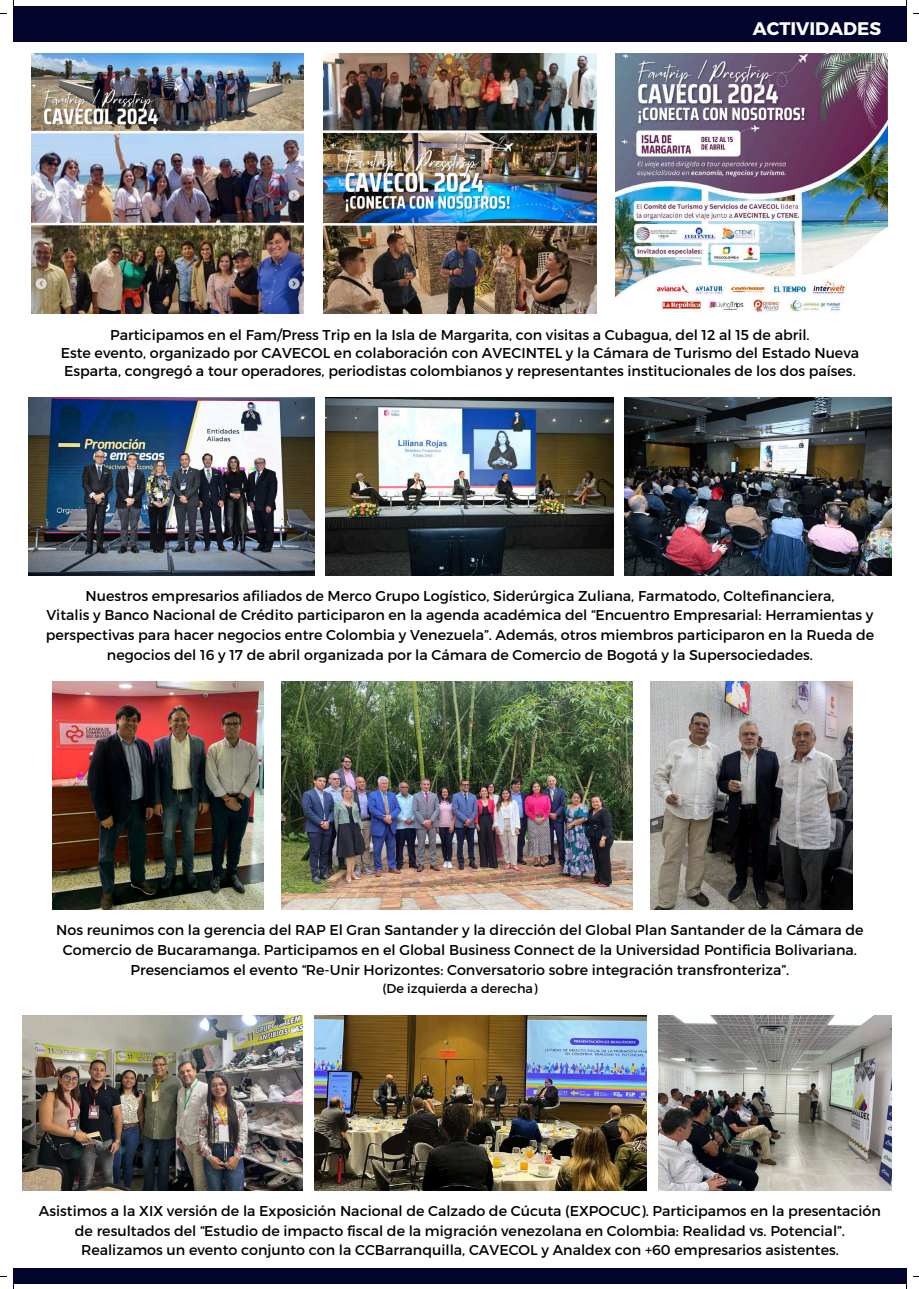
<style>
.page{position:relative;width:919px;height:1289px;background:#fff}
.page>*{position:absolute;margin:0;border:0;box-sizing:border-box;transform-origin:0 0}
.t1{font:700 18.15px "Montserrat";color:#fff}
.t2{font:14.25px/19.6px "Montserrat";color:#000;text-align:center}
.t3{font:12.75px "Montserrat";color:#000}
</style>
<div class="page">
<div style="left:13px;top:6px;width:893px;height:18px;background:#03052d"></div>
<div style="left:13px;top:11px;width:893px;height:31px;background:#03052d"></div>
<img style="left:31px;top:53px;width:272px;height:261px">
<img style="left:323px;top:53px;width:273px;height:261px">
<img style="left:615px;top:53px;width:272px;height:260px">
<img style="left:28px;top:397px;width:286px;height:178px">
<img style="left:326px;top:397px;width:287px;height:178px">
<img style="left:624px;top:397px;width:267px;height:178px">
<img style="left:53px;top:682px;width:210px;height:227px">
<img style="left:281px;top:682px;width:351px;height:227px">
<img style="left:650px;top:682px;width:201px;height:227px">
<img style="left:314px;top:1015px;width:332px;height:175px">
<img style="left:22px;top:1015px;width:281px;height:175px">
<img style="left:658px;top:1015px;width:233px;height:175px">
<div style="left:13px;top:1268px;width:893px;height:15px;background:#03052d"></div>
<p class="t1" style="left:752px;top:17px;width:130px">ACTIVIDADES</p>
<p class="t2" style="left:61px;top:325px;width:799px;line-height:18px">Participamos en el Fam/Press Trip en la Isla de Margarita, con visitas a Cubagua, del 12 al 15 de abril.<br>Este evento, organizado por CAVECOL en colaboración con AVECINTEL y la Cámara de Turismo del Estado Nueva<br>Esparta, congregó a tour operadores, periodistas colombianos y representantes institucionales de los dos países.</p>
<p class="t2" style="left:46px;top:585px;width:829px">Nuestros empresarios afiliados de Merco Grupo Logístico, Siderúrgica Zuliana, Farmatodo, Coltefinanciera,<br>Vitalis y Banco Nacional de Crédito participaron en la agenda académica del “Encuentro Empresarial: Herramientas y perspectivas para hacer negocios entre Colombia y Venezuela”. Además, otros miembros participaron en la Rueda de negocios del 16 y 17 de abril organizada por la Cámara de Comercio de Bogotá y la Supersociedades.</p>
<p class="t2" style="left:56px;top:919px;width:808px">Nos reunimos con la gerencia del RAP El Gran Santander y la dirección del Global Plan Santander de la Cámara de<br>Comercio de Bucaramanga. Participamos en el Global Business Connect de la Universidad Pontificia Bolivariana.<br>Presenciamos el evento “Re-Unir Horizontes: Conversatorio sobre integración transfronteriza”.</p>
<p class="t3" style="left:382px;top:979px;width:156px">(De izquierda a derecha)</p>
<p class="t2" style="left:39px;top:1200px;width:843px">Asistimos a la XIX versión de la Exposición Nacional de Calzado de Cúcuta (EXPOCUC). Participamos en la presentación de resultados del “Estudio de impacto fiscal de la migración venezolana en Colombia: Realidad vs. Potencial”.<br>Realizamos un evento conjunto con la CCBarranquilla, CAVECOL y Analdex con +60 empresarios asistentes.</p>
</div>
